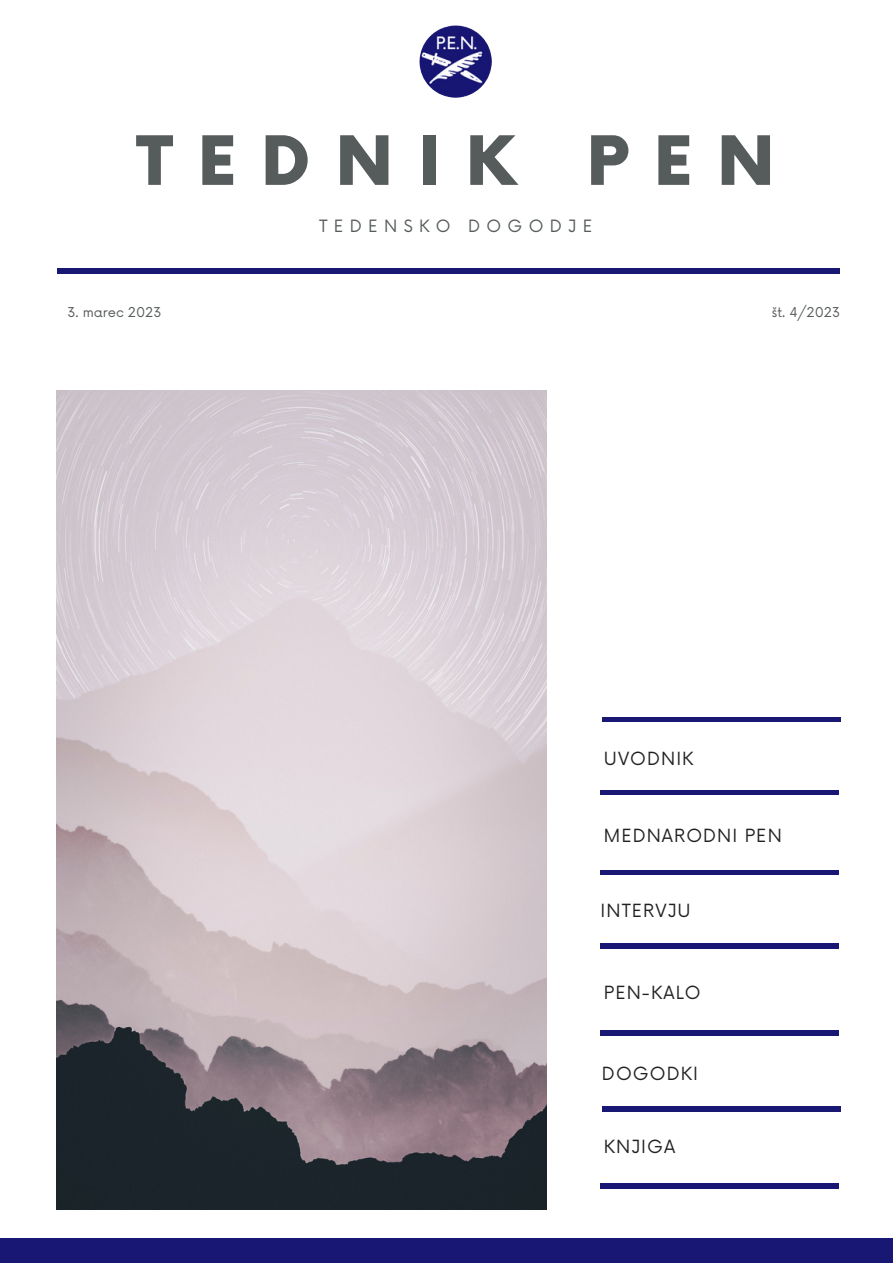
<style>
.page{position:relative;width:893px;height:1264px;background:#fff}
.page>*{position:absolute;margin:0;border:0;box-sizing:border-box;transform-origin:0 0}
.t1{font:900 66.15px "Now";letter-spacing:.38em;color:#565b5b}
.t2{font:17.7px "Now";letter-spacing:.06em;color:#222}
.t3{font:16.5px "Now";letter-spacing:.38em;color:#565b5b}
.t4{font:13.2px "Now";color:#565b5b}
</style>
<div class="page">
<hr style="left:892px;top:1201px;width:1px;height:61px;background:#181774">
<div style="left:57px;top:268px;width:782px;height:5px;background:#181774"></div>
<div style="left:0;top:1237px;width:892px;height:25px;background:#181774"></div>
<img style="left:419px;top:25px;width:73px;height:73px;border-radius:50%">
<img style="left:57px;top:391px;width:489px;height:818px">
<hr style="left:600px;top:870px;width:239px;height:4px;background:#181774">
<div style="left:600px;top:943px;width:239px;height:6px;background:#181774"></div>
<div style="left:600px;top:1029px;width:239px;height:6px;background:#181774"></div>
<div style="left:602px;top:1106px;width:238px;height:5px;background:#181774"></div>
<div style="left:600px;top:1183px;width:239px;height:5px;background:#181774"></div>
<hr style="left:600px;top:790px;width:239px;height:4px;background:#181774">
<hr style="left:602px;top:717px;width:238px;height:4px;background:#181774">
<h1 class="t1" style="left:137px;top:125px;width:639px">TEDNIK PEN</h1>
<p class="t3" style="left:319px;top:216px;width:274px">TEDENSKO DOGODJE</p>
<p class="t4" style="left:67px;top:305px;width:96px">3. marec 2023</p>
<p class="t4" style="left:771px;top:305px;width:70px">št. 4/2023</p>
<p class="t2" style="left:603px;top:748px;width:91px">UVODNIK</p>
<p class="t2" style="left:603px;top:825px;width:179px">MEDNARODNI PEN</p>
<p class="t2" style="left:600px;top:901px;width:91px">INTERVJU</p>
<p class="t2" style="left:603px;top:982px;width:98px">PEN-KALO</p>
<p class="t2" style="left:602px;top:1064px;width:97px">DOGODKI</p>
<p class="t2" style="left:603px;top:1136px;width:73px">KNJIGA</p>
</div>
